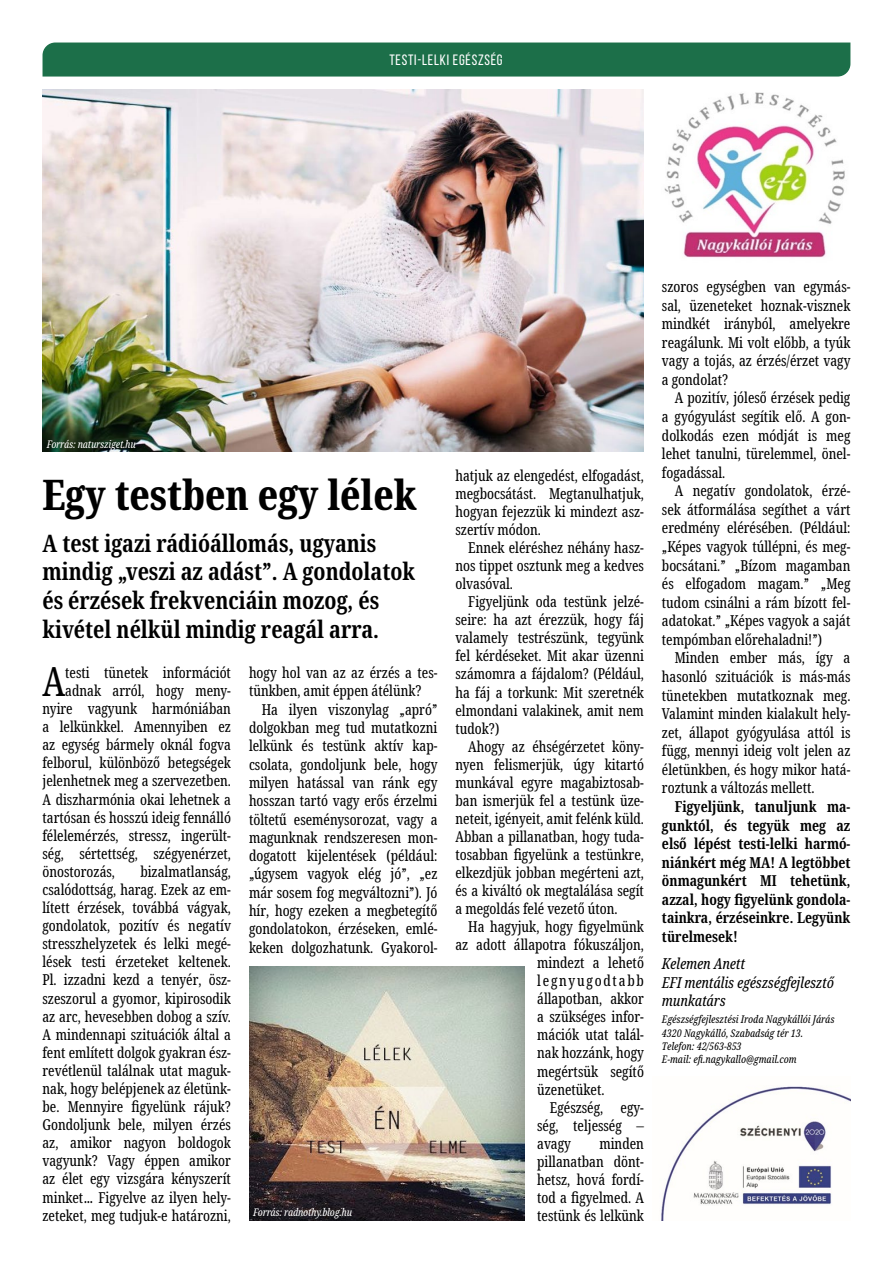
<style>
.page{position:relative;width:893px;height:1263px;background:#fff}
.page>*{position:absolute;margin:0;border:0;box-sizing:border-box;transform-origin:0 0}
.t1{font:800 extra-condensed 42px "Noto Serif";color:#000}
.t2{font:extra-condensed 40.2px "Noto Serif";color:#000}
.t3{font:700 extra-condensed 24px/28.8px "Noto Serif";color:#000}
.t4{font:extra-condensed 15px/18px "Noto Serif";color:#000;text-align:justify}
.t5{font:700 extra-condensed 15px/18.6px "Noto Serif";color:#000;text-align:justify}
.t6{font:italic extra-condensed 15px/18.6px "Noto Serif";color:#000}
.t7{font:15px "Bebas Neue";letter-spacing:.05em;color:#fff}
.t8{font:extra-condensed 15px "Noto Serif";letter-spacing:.12em;color:#000}
.t9{font:italic extra-condensed 10.5px/13.2px "Noto Serif";letter-spacing:.01em;color:#000}
.t10{font:italic extra-condensed 10.5px "Noto Serif";letter-spacing:-.005em;color:#fff}
</style>
<div class="page">
<div style="left:43px;top:43px;width:807px;height:34px;background:#1c6f49"></div>
<img style="left:664px;top:92px;width:181px;height:166px">
<img style="left:661px;top:1086px;width:189px;height:134px">
<img style="left:43px;top:89px;width:601px;height:363px">
<img style="left:249px;top:966px;width:275px;height:254px">
<p class="t7" style="left:389px;top:52px;width:115px">TESTI-LELKI EGÉSZSÉG</p>
<p class="t10" style="left:47px;top:437px;width:90px">Forrás: natursziget.hu</p>
<h1 class="t1" style="left:43px;top:465px;width:376px">Egy testben egy lélek</h1>
<h3 class="t3" style="left:43px;top:529px;width:374px">A test igazi rádióállomás, ugyanis mindig „veszi az adást”. A gondolatok és érzések frekvenciáin mozog, és kivétel nélkül mindig reagál arra.</h3>
<h2 class="t2" style="left:42px;top:654px;width:24px">A</h2>
<p class="t4" style="left:65px;top:664px;width:167px">testi tünetek információt</p>
<p class="t4" style="left:65px;top:682px;width:167px">adnak arról, hogy men -</p>
<p class="t4" style="left:43px;top:700px;width:190px">nyire vagyunk harmóniában</p>
<p class="t4" style="left:43px;top:718px;width:190px">a lelkünkkel. Amennyiben ez</p>
<p class="t4" style="left:43px;top:736px;width:190px">az egység bármely oknál fogva</p>
<p class="t4" style="left:43px;top:754px;width:190px">felborul, különböző betegségek</p>
<p class="t4" style="left:43px;top:772px;width:190px">jelenhetnek meg a szervezetben.</p>
<p class="t4" style="left:43px;top:791px;width:190px">A diszharmónia okai lehetnek a</p>
<p class="t4" style="left:43px;top:809px;width:190px">tartósan és hosszú ideig fennálló</p>
<p class="t4" style="left:43px;top:827px;width:190px">félelemérzés, stressz, ingerült-</p>
<p class="t4" style="left:43px;top:845px;width:190px">ség, sértettség, szégyenérzet,</p>
<p class="t4" style="left:43px;top:863px;width:74px">önostorozás,</p>
<p class="t4" style="left:43px;top:863px;width:190px;text-indent:98px">bizalmatlanság, csalódottság, harag. Ezek az em&shy;lített érzések, továbbá vágyak, gondolatok, pozitív és negatív stresszhelyzetek és lelki megé&shy;lések testi érzeteket keltenek.<br>Pl. izzadni kezd a tenyér, ös - szeszorul a gyomor, kipirosodik az arc, hevesebben dobog a szív.<br>A mindennapi szituációk által a fent említett dolgok gyakran ész&shy;revétlenül találnak utat maguk&shy;nak, hogy belépjenek az életünk&shy;be. Mennyire figyelünk rájuk?<br>Gondoljunk bele, milyen érzés az, amikor nagyon boldogok vagyunk? Vagy éppen amikor az élet egy vizsgára kényszerít minket… Figyelve az ilyen hely&shy;zeteket, meg tudjuk-e határozni,</p>
<p class="t4" style="left:249px;top:664px;width:190px">hogy hol van az az érzés a tes&shy;tünkben, amit éppen átélünk?</p>
<p class="t4" style="left:249px;top:701px;width:190px;text-indent:13px">Ha ilyen viszonylag „apró” dolgokban meg tud mutatkozni lelkünk és testünk aktív kap&shy;csolata, gondoljunk bele, hogy milyen hatással van ránk egy hosszan tartó vagy erős érzelmi töltetű eseménysorozat, vagy a magunknak rendszeresen mon&shy;dogatott kijelentések (például: „úgysem vagyok elég jó”, „ez már sosem fog megváltozni”). Jó hír, hogy ezeken a megbetegítő gondolatokon, érzéseken, emlé&shy;keken dolgozhatunk. Gyakorol-</p>
<p class="t10" style="left:253px;top:1205px;width:100px">Forrás: radnothy.blog.hu</p>
<p class="t4" style="left:455px;top:467px;width:190px">hatjuk az elengedést, elfogadást, megbocsátást. Megtanulhatjuk, hogyan fejezzük ki mindezt as - szertív módon.</p>
<p class="t4" style="left:455px;top:539px;width:190px;text-indent:13px">Ennek eléréshez néhány hasz&shy;nos tippet osztunk meg a kedves olvasóval.</p>
<p class="t4" style="left:455px;top:593px;width:190px;text-indent:13px">Figyeljünk oda testünk jelzé&shy;seire: ha azt érezzük, hogy fáj valamely testrészünk, tegyünk fel kérdéseket. Mit akar üzenni számomra a fájdalom? (Például, ha fáj a torkunk: Mit szeretnék elmondani valakinek, amit nem tudok?)</p>
<p class="t4" style="left:455px;top:738px;width:190px;text-indent:13px">Ahogy az éhségérzetet kön - nyen felismerjük, úgy kitartó munkával egyre magabiztosab&shy;ban ismerjük fel a testünk üze&shy;neteit, igényeit, amit felénk küld.<br>Abban a pillanatban, hogy tuda&shy;tosabban figyelünk a testünkre, elkezdjük jobban megérteni azt, és a kiváltó ok megtalálása segít a megoldás felé vezető úton.</p>
<p class="t4" style="left:468px;top:918px;width:177px">Ha hagyjuk, hogy figyelmünk</p>
<p class="t4" style="left:455px;top:936px;width:190px">az adott állapotra fókuszáljon,</p>
<p class="t4" style="left:537px;top:954px;width:108px">mindezt a lehető</p>
<p class="t8" style="left:537px;top:970px;width:108px">legnyugodtabb</p>
<p class="t4" style="left:537px;top:990px;width:108px">állapotban, akkor</p>
<p class="t4" style="left:537px;top:1008px;width:108px">a szükséges infor-</p>
<p class="t4" style="left:537px;top:1026px;width:108px">mációk utat talál-</p>
<p class="t4" style="left:537px;top:1044px;width:108px">nak hozzánk, hogy</p>
<p class="t4" style="left:537px;top:1062px;width:108px">megértsük segítő</p>
<p class="t4" style="left:537px;top:1080px;width:69px">üzenetüket.</p>
<p class="t4" style="left:550px;top:1099px;width:96px">Egészség, egy-</p>
<p class="t4" style="left:537px;top:1117px;width:108px">ség, teljesség –</p>
<p class="t4" style="left:537px;top:1135px;width:35px">avagy</p>
<p class="t4" style="left:537px;top:1135px;width:108px;text-indent:62px">minden pillanatban dönt&shy;hetsz, hová fordí&shy;tod a figyelmed. A testünk és lelkünk</p>
<p class="t4" style="left:662px;top:278px;width:190px;line-height:18.6px">szoros egységben van egymás&shy;sal, üzeneteket hoznak-visznek mindkét irányból, amelyekre reagálunk. Mi volt előbb, a tyúk vagy a tojás, az érzés/érzet vagy a gondolat?</p>
<p class="t4" style="left:662px;top:389px;width:190px;line-height:18.6px;text-indent:13px">A pozitív, jóleső érzések pedig a gyógyulást segítik elő. A gon&shy;dolkodás ezen módját is meg lehet tanulni, türelemmel, önel&shy;fogadással.</p>
<p class="t4" style="left:662px;top:482px;width:190px;line-height:18.6px;text-indent:13px">A negatív gondolatok, érzé&shy;sek átformálása segíthet a várt eredmény elérésében. (Például: „Képes vagyok túllépni, és meg&shy;bocsátani.” „Bízom magamban és elfogadom magam.” „Meg tudom csinálni a rám bízott fel&shy;adatokat.” „Képes vagyok a saját tempómban előrehaladni!”)</p>
<p class="t4" style="left:662px;top:649px;width:190px;line-height:18.6px;text-indent:13px">Minden ember más, így a hasonló szituációk is más-más tünetekben mutatkoznak meg.<br>Valamint minden kialakult hely&shy;zet, állapot gyógyulása attól is függ, mennyi ideig volt jelen az életünkben, és hogy mikor hatá&shy;roztunk a változás mellett.</p>
<p class="t5" style="left:662px;top:798px;width:190px;text-indent:13px">Figyeljünk, tanuljunk ma&shy;gunktól, és tegyük meg az első lépést testi-lelki harmó&shy;niánkért még MA! A legtöbbet önmagunkért MI tehetünk, azzal, hogy figyelünk gondola&shy;tainkra, érzéseinkre. Legyünk türelmesek!</p>
<p class="t6" style="left:662px;top:955px;width:173px">Kelemen Anett<br>EFI mentális egészségfejlesztő munkatárs</p>
<p class="t9" style="left:662px;top:1013px;width:174px">Egészségfejlesztési Iroda Nagykállói Járás 4320 Nagykálló, Szabadság tér 13.<br>Telefon: 42/563-853<br>E-mail: efi.nagykallo@gmail.com</p>
</div>
